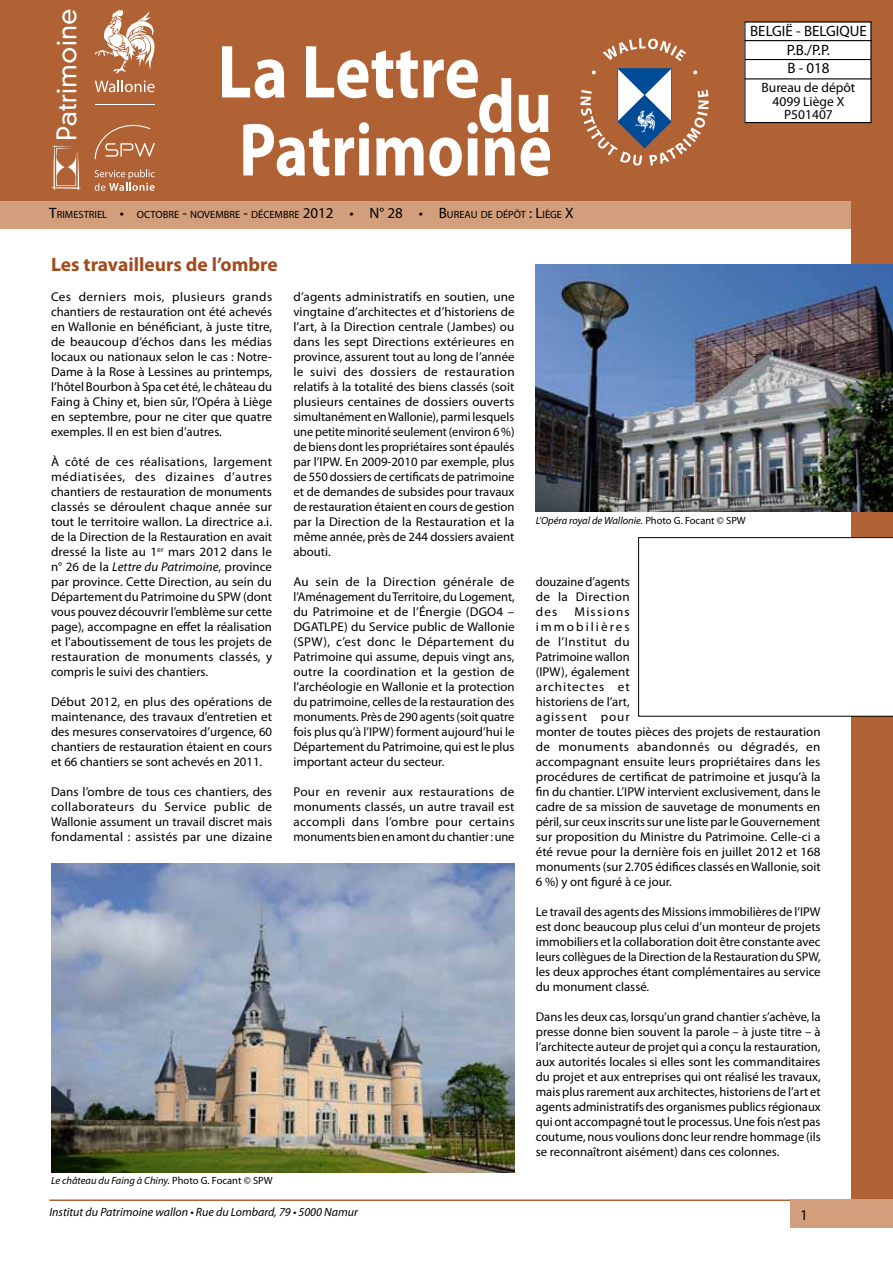
<style>
.page{position:relative;width:893px;height:1263px;background:#fff}
.page>*{position:absolute;margin:0;border:0;box-sizing:border-box;transform-origin:0 0}
.t1{font:700 75.9px "Myriad Pro";color:#fff;scale:.84 1}
.t2{font:700 75.9px "Myriad Pro";color:#fff;scale:.88 1}
.t3{font:700 19.5px "Myriad Pro";color:#a34b1e}
.t4{font:15px/18.8px "Myriad Pro";color:#000;text-align:center}
.t5{font:13.5px/14.2px "Myriad Pro";color:#000;text-align:center}
.t6{font:12.75px/15px "Myriad Pro";color:#000;text-align:justify}
.t7{font:italic 12px "Myriad Pro";color:#000}
.t8{font:italic 10.5px "Myriad Pro";color:#000}
.t9{font:10.5px "Myriad Pro";color:#000}
.s1{font-size:15px}
.s2{font-style:italic}
.s3{font-style:normal}
</style>
<div class="page">
<div style="left:0;top:181px;width:893px;height:48px;background:#d29e7b"></div>
<div style="left:0;top:0;width:893px;height:201px;background:#b16234"></div>
<div style="left:851px;top:0;width:42px;height:1206px;background:#b16234"></div>
<svg style="left:603px;top:38px;width:83px;height:23px"></svg>
<svg style="left:580px;top:68px;width:128px;height:98px"></svg>
<div style="left:745px;top:22px;width:126px;height:101px;background:#fff"></div>
<hr style="left:745px;top:40px;width:127px;height:1px;background:#000">
<hr style="left:745px;top:59px;width:126px;height:1px;background:#000">
<hr style="left:744px;top:78px;width:128px;height:1px;background:#000">
<svg style="left:95px;top:10px;width:60px;height:64px"></svg>
<svg style="left:95px;top:80px;width:60px;height:12px"></svg>
<hr style="left:95px;top:104px;width:60px;height:1px;background:#fff">
<svg style="left:95px;top:124px;width:60px;height:35px"></svg>
<svg style="left:95px;top:170px;width:60px;height:21px"></svg>
<svg style="left:51px;top:10px;width:30px;height:181px"></svg>
<hr style="left:49px;top:1199px;width:844px;height:2px;background:#b16234">
<div style="left:791px;top:1199px;width:102px;height:29px;background:#d29e7b"></div>
<svg style="left:638px;top:537px;width:255px;height:180px"></svg>
<img style="left:51px;top:863px;width:463px;height:309px">
<img style="left:536px;top:265px;width:357px;height:247px">
<h1 class="t2" style="left:218px;top:22px;width:300px">La Lettre</h1>
<h1 class="t1" style="left:477px;top:57px;width:91px">du</h1>
<h1 class="t1" style="left:239px;top:100px;width:374px">Patrimoine</h1>
<p class="t9" style="left:49px;top:208px;width:526px"><span class="s1">T</span>RIMESTRIEL <span class="s1">•</span> OCTOBRE <span class="s1">-</span> NOVEMBRE <span class="s1">-</span> DÉCEMBRE <span class="s1">2012 • N° 28 • B</span>UREAU DE DÉPÔT <span class="s1">: L</span>IÈGE <span class="s1">X</span></p>
<h2 class="t3" style="left:51px;top:252px;width:228px">Les travailleurs de l’ombre</h2>
<p class="t4" style="left:750px;top:21px;width:118px">BELGIë - BELGIQUE<br>P.B./P.P.<br>B - 018</p>
<p class="t5" style="left:762px;top:80px;width:95px">Bureau de dépôt<br>4099 Liège X</p>
<p class="t5" style="left:784px;top:107px;width:50px">P501407</p>
<p class="t6" style="left:51px;top:289px;width:223px">Ces derniers mois, plusieurs grands chantiers de restauration ont été achevés en Wallonie en bénéficiant, à juste titre, de beaucoup d’échos dans les médias locaux ou nationaux selon le cas : Notre-Dame à la Rose à Lessines au printemps, l’hôtel Bourbon à Spa cet été, le château du Faing à Chiny et, bien sûr, l’Opéra à Liège en septembre, pour ne citer que quatre exemples. Il en est bien d’autres.</p>
<p class="t6" style="left:51px;top:454px;width:223px">À côté de ces réalisations, largement médiatisées, des dizaines d’autres chantiers de restauration de monuments classés se déroulent chaque année sur tout le territoire wallon. La directrice a.i. de la Direction de la Restauration en avait dressé la liste au 1<sup>er</sup> mars 2012 dans le n° 26 de la <span class="s2">Lettre du Patrimoine</span>, province par province. Cette Direction, au sein du Département du Patrimoine du SPW (dont vous pouvez découvrir l’emblème sur cette page), accompagne en effet la réalisation et l’aboutissement de tous les projets de restauration de monuments classés, y compris le suivi des chantiers.</p>
<p class="t6" style="left:51px;top:694px;width:223px">Début 2012, en plus des opérations de maintenance, des travaux d’entretien et des mesures conservatoires d’urgence, 60 chantiers de restauration étaient en cours et 66 chantiers se sont achevés en 2011.</p>
<p class="t6" style="left:51px;top:784px;width:223px">Dans l’ombre de tous ces chantiers, des collaborateurs du Service public de Wallonie assument un travail discret mais fondamental : assistés par une dizaine</p>
<p class="t6" style="left:293px;top:289px;width:223px">d’agents administratifs en soutien, une vingtaine d’architectes et d’historiens de l’art, à la Direction centrale (Jambes) ou dans les sept Directions extérieures en province, assurent tout au long de l’année le suivi des dossiers de restauration relatifs à la totalité des biens classés (soit plusieurs centaines de dossiers ouverts simultanément en Wallonie), parmi lesquels une petite minorité seulement (environ 6 %) de biens dont les propriétaires sont épaulés par l’IPW. En 2009-2010 par exemple, plus de 550 dossiers de certificats de patrimoine et de demandes de subsides pour travaux de restauration étaient en cours de gestion par la Direction de la Restauration et la même année, près de 244 dossiers avaient abouti.</p>
<p class="t6" style="left:293px;top:574px;width:223px">Au sein de la Direction générale de l’Aménagement du Territoire, du Logement, du Patrimoine et de l’Énergie (DGO4 – DGATLPE) du Service public de Wallonie (SPW), c’est donc le Département du Patrimoine qui assume, depuis vingt ans, outre la coordination et la gestion de l’archéologie en Wallonie et la protection du patrimoine, celles de la restauration des monuments. Près de 290 agents (soit quatre fois plus qu’à l’IPW) forment aujourd’hui le Département du Patrimoine, qui est le plus important acteur du secteur.</p>
<p class="t6" style="left:293px;top:784px;width:223px">Pour en revenir aux restaurations de monuments classés, un autre travail est accompli dans l’ombre pour certains monuments bien en amont du chantier : une</p>
<p class="t8" style="left:51px;top:1174px;width:223px">Le château du Faing à Chiny. <span class="s3">Photo G. Focant © SPW</span></p>
<p class="t7" style="left:49px;top:1205px;width:310px">Institut du Patrimoine wallon • Rue du Lombard, 79 • 5000 Namur</p>
<p class="t8" style="left:536px;top:514px;width:212px">L’Opéra royal de Wallonie. <span class="s3">Photo G. Focant © SPW</span></p>
<p class="t6" style="left:536px;top:574px;width:95px">douzaine d’agents de la Direction des</p>
<p class="t6" style="left:536px;top:604px;width:287px;text-align:left;text-indent:39px">Missions<br>immobilières<br>de l’Institut du<br>Patrimoine wallon<br>(IPW), également<br>architectes et<br>historiens de l’art,<br>agissent pour<br>monter de toutes pièces des projets de restauration de monuments abandonnés ou dégradés, en accompagnant ensuite leurs propriétaires dans les procédures de certificat de patrimoine et jusqu’à la fin du chantier. L’IPW intervient exclusivement, dans le cadre de sa mission de sauvetage de monuments en péril, sur ceux inscrits sur une liste par le Gouvernement sur proposition du Ministre du Patrimoine. Celle-ci a été revue pour la dernière fois en juillet 2012 et 168 monuments (sur 2.705 édifices classés en Wallonie, soit 6 %) y ont figuré à ce jour.</p>
<p class="t6" style="left:536px;top:904px;width:286px">Le travail des agents des Missions immobilières de l’IPW est donc beaucoup plus celui d’un monteur de projets immobiliers et la collaboration doit être constante avec leurs collègues de la Direction de la Restauration du SPW, les deux approches étant complémentaires au service du monument classé.</p>
<p class="t6" style="left:536px;top:1009px;width:287px">Dans les deux cas, lorsqu’un grand chantier s’achève, la presse donne bien souvent la parole – à juste titre – à l’architecte auteur de projet qui a conçu la restauration, aux autorités locales si elles sont les commanditaires du projet et aux entreprises qui ont réalisé les travaux, mais plus rarement aux architectes, historiens de l’art et agents administratifs des organismes publics régionaux qui ont accompagné tout le processus. Une fois n’est pas coutume, nous voulions donc leur rendre hommage (ils se reconnaîtront aisément) dans ces colonnes.</p>
<p class="t4" style="left:800px;top:1205px;width:9px">1</p>
</div>
